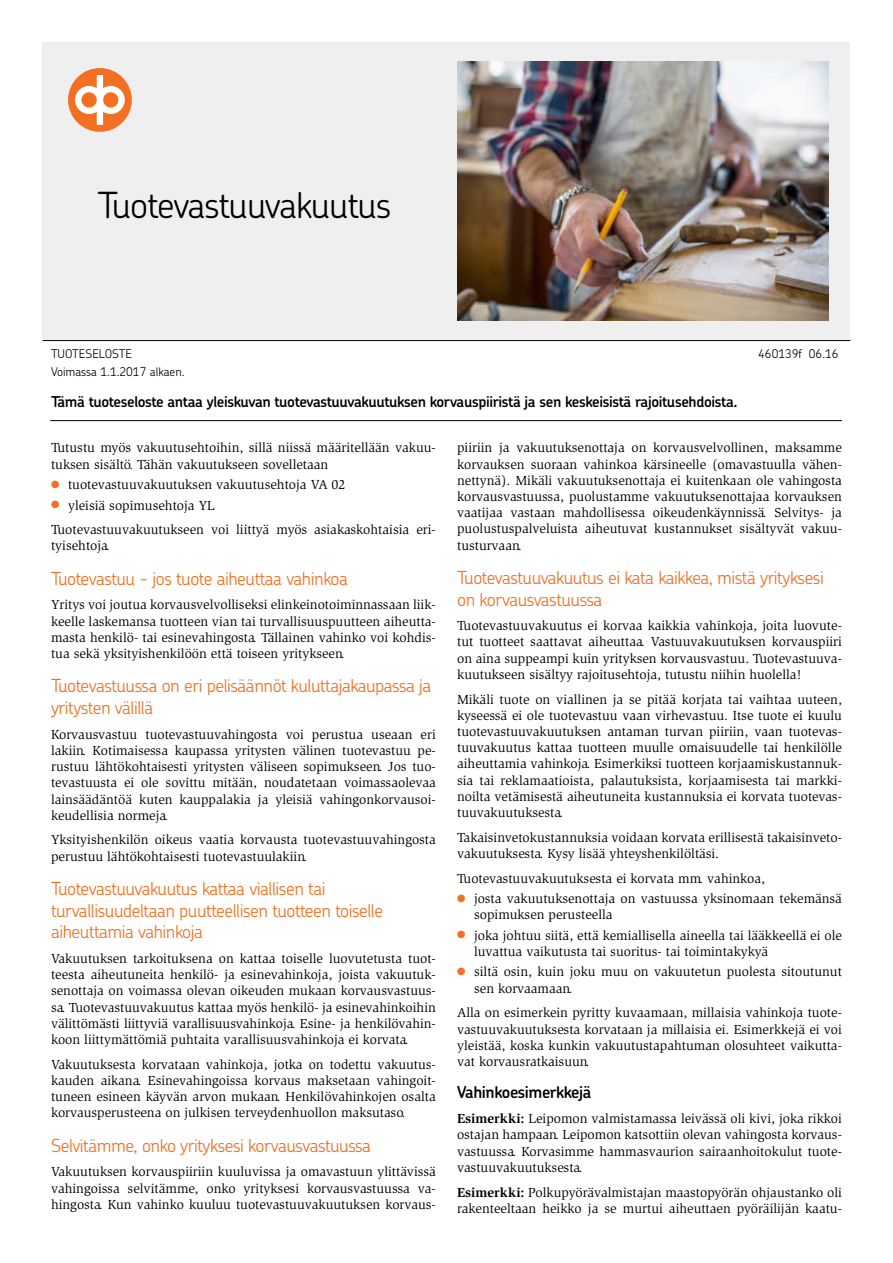
<style>
.page{position:relative;width:893px;height:1263px;background:#fff}
.page>*{position:absolute;margin:0;border:0;box-sizing:border-box;transform-origin:0 0}
.t1{font:300 36px "Chevin Std";letter-spacing:-.03em;color:#000}
.t2{font:300 18px/21.6px "Chevin Std";letter-spacing:-.025em;color:#f36f21}
.t3{font:600 16.5px "Chevin Std";letter-spacing:-.025em;color:#000}
.t4{font:600 15px "Chevin Std";letter-spacing:-.025em;color:#000}
.t5{font:13.5px/16.2px "Slimbach Std";color:#000;text-align:justify}
.t6{font:300 12px "Chevin Std";color:#000}
.s1{color:#f36f21}
.s2{font-weight:700}
</style>
<div class="page">
<div style="left:43px;top:43px;width:807px;height:297px;background:#efeff0"></div>
<hr style="left:43px;top:340px;width:807px;height:1px;background:#000">
<div style="left:68px;top:68px;width:64px;height:64px;background:#f36f21;border-radius:50%"></div>
<svg style="left:75px;top:75px;width:50px;height:50px"></svg>
<hr style="left:50px;top:420px;width:792px;height:1px;background:#000">
<img style="left:457px;top:62px;width:372px;height:259px">
<h1 class="t1" style="left:98px;top:181px;width:295px">Tuotevastuuvakuutus</h1>
<p class="t6" style="left:51px;top:345px;width:82px">TUOTESELOSTE</p>
<p class="t6" style="left:758px;top:345px;width:82px">460139f 06.16</p>
<p class="t6" style="left:51px;top:364px;width:135px">Voimassa 1.1.2017 alkaen.</p>
<p class="t4" style="left:51px;top:392px;width:688px">Tämä tuoteseloste antaa yleiskuvan tuotevastuuvakuutuksen korvauspiiristä ja sen keskeisistä rajoitusehdoista.</p>
<p class="t5" style="left:51px;top:440px;width:386px">Tutustu myös vakuutusehtoihin, sillä niissä määritellään vakuu&shy;tuksen sisältö. Tähän vakuutukseen sovelletaan</p>
<p class="t5" style="left:51px;top:476px;width:296px"><span class="s1">●</span> tuotevastuuvakuutuksen vakuutusehtoja VA 02</p>
<p class="t5" style="left:51px;top:493px;width:386px;line-height:24.8px"><span class="s1">●</span> yleisiä sopimusehtoja YL<br>Tuotevastuuvakuutukseen voi liittyä myös asiakaskohtaisia eri-</p>
<p class="t5" style="left:51px;top:538px;width:60px">tyisehtoja.</p>
<h2 class="t2" style="left:51px;top:567px;width:298px">Tuotevastuu - jos tuote aiheuttaa vahinkoa</h2>
<p class="t5" style="left:51px;top:597px;width:386px">Yritys voi joutua korvausvelvolliseksi elinkeinotoiminnassaan liik&shy;keelle laskemansa tuotteen vian tai turvallisuuspuutteen aiheutta&shy;masta henkilö- tai esinevahingosta. Tällainen vahinko voi kohdis&shy;tua sekä yksityishenkilöön että toiseen yritykseen.</p>
<h2 class="t2" style="left:51px;top:675px;width:382px">Tuotevastuussa on eri pelisäännöt kuluttajakaupassa ja yritysten välillä</h2>
<p class="t5" style="left:51px;top:726px;width:386px">Korvausvastuu tuotevastuuvahingosta voi perustua useaan eri lakiin. Kotimaisessa kaupassa yritysten välinen tuotevastuu pe&shy;rustuu lähtökohtaisesti yritysten väliseen sopimukseen. Jos tuo&shy;tevastuusta ei ole sovittu mitään, noudatetaan voimassaolevaa lainsäädäntöä kuten kauppalakia ja yleisiä vahingonkorvausoi&shy;keudellisia normeja.</p>
<p class="t5" style="left:51px;top:832px;width:386px">Yksityishenkilön oikeus vaatia korvausta tuotevastuuvahingosta perustuu lähtökohtaisesti tuotevastuulakiin.</p>
<h2 class="t2" style="left:51px;top:877px;width:334px">Tuotevastuuvakuutus kattaa viallisen tai turvallisuudeltaan puutteellisen tuotteen toiselle aiheuttamia vahinkoja</h2>
<p class="t5" style="left:51px;top:950px;width:386px">Vakuutuksen tarkoituksena on kattaa toiselle luovutetusta tuot&shy;teesta aiheutuneita henkilö- ja esinevahinkoja, joista vakuutuk&shy;senottaja on voimassa olevan oikeuden mukaan korvausvastuus&shy;sa. Tuotevastuuvakuutus kattaa myös henkilö- ja esinevahinkoihin välittömästi liittyviä varallisuusvahinkoja. Esine- ja henkilövahin&shy;koon liittymättömiä puhtaita varallisuusvahinkoja ei korvata.</p>
<p class="t5" style="left:51px;top:1056px;width:386px">Vakuutuksesta korvataan vahinkoja, jotka on todettu vakuutus&shy;kauden aikana. Esinevahingoissa korvaus maksetaan vahingoit&shy;tuneen esineen käyvän arvon mukaan. Henkilövahinkojen osalta korvausperusteena on julkisen terveydenhuollon maksutaso.</p>
<h2 class="t2" style="left:51px;top:1134px;width:322px">Selvitämme, onko yrityksesi korvausvastuussa</h2>
<p class="t5" style="left:51px;top:1164px;width:386px">Vakuutuksen korvauspiiriin kuuluvissa ja omavastuun ylittävissä vahingoissa selvitämme, onko yrityksesi korvausvastuussa va&shy;hingosta. Kun vahinko kuuluu tuotevastuuvakuutuksen korvaus-</p>
<p class="t5" style="left:457px;top:440px;width:386px">piiriin ja vakuutuksenottaja on korvausvelvollinen, maksamme korvauksen suoraan vahinkoa kärsineelle (omavastuulla vähen&shy;nettynä). Mikäli vakuutuksenottaja ei kuitenkaan ole vahingosta korvausvastuussa, puolustamme vakuutuksenottajaa korvauksen vaatijaa vastaan mahdollisessa oikeudenkäynnissä. Selvitys- ja puolustuspalveluista aiheutuvat kustannukset sisältyvät vakuu&shy;tusturvaan.</p>
<h2 class="t2" style="left:457px;top:566px;width:368px">Tuotevastuuvakuutus ei kata kaikkea, mistä yrityksesi on korvausvastuussa</h2>
<p class="t5" style="left:457px;top:618px;width:386px">Tuotevastuuvakuutus ei korvaa kaikkia vahinkoja, joita luovute&shy;tut tuotteet saattavat aiheuttaa. Vastuuvakuutuksen korvauspiiri on aina suppeampi kuin yrityksen korvausvastuu. Tuotevastuuva&shy;kuutukseen sisältyy rajoitusehtoja, tutustu niihin huolella!</p>
<p class="t5" style="left:457px;top:691px;width:386px">Mikäli tuote on viallinen ja se pitää korjata tai vaihtaa uuteen, kyseessä ei ole tuotevastuu vaan virhevastuu. Itse tuote ei kuulu tuotevastuuvakuutuksen antaman turvan piiriin, vaan tuotevas&shy;tuuvakuutus kattaa tuotteen muulle omaisuudelle tai henkilölle aiheuttamia vahinkoja. Esimerkiksi tuotteen korjaamiskustannuk&shy;sia tai reklamaatioista, palautuksista, korjaamisesta tai markki&shy;noilta vetämisestä aiheutuneita kustannuksia ei korvata tuotevas&shy;tuuvakuutuksesta.</p>
<p class="t5" style="left:457px;top:829px;width:386px">Takaisinvetokustannuksia voidaan korvata erillisestä takaisinveto&shy;vakuutuksesta. Kysy lisää yhteyshenkilöltäsi.</p>
<p class="t5" style="left:457px;top:870px;width:310px">Tuotevastuuvakuutuksesta ei korvata mm. vahinkoa,</p>
<p class="t5" style="left:474px;top:890px;width:369px;text-indent:-17px"><span class="s1">●</span> josta vakuutuksenottaja on vastuussa yksinomaan tekemänsä sopimuksen perusteella</p>
<p class="t5" style="left:474px;top:927px;width:369px;text-indent:-17px"><span class="s1">●</span> joka johtuu siitä, että kemiallisella aineella tai lääkkeellä ei ole luvattua vaikutusta tai suoritus- tai toimintakykyä</p>
<p class="t5" style="left:474px;top:964px;width:369px;text-indent:-17px"><span class="s1">●</span> siltä osin, kuin joku muu on vakuutetun puolesta sitoutunut sen korvaamaan.</p>
<p class="t5" style="left:457px;top:1005px;width:386px">Alla on esimerkein pyritty kuvaamaan, millaisia vahinkoja tuote&shy;vastuuvakuutuksesta korvataan ja millaisia ei. Esimerkkejä ei voi yleistää, koska kunkin vakuutustapahtuman olosuhteet vaikutta&shy;vat korvausratkaisuun.</p>
<p class="t3" style="left:457px;top:1081px;width:136px">Vahinkoesimerkkejä</p>
<p class="t5" style="left:457px;top:1111px;width:386px"><span class="s2">Esimerkki:</span> Leipomon valmistamassa leivässä oli kivi, joka rikkoi ostajan hampaan. Leipomon katsottiin olevan vahingosta korvaus&shy;vastuussa. Korvasimme hammasvaurion sairaanhoitokulut tuote&shy;vastuuvakuutuksesta.</p>
<p class="t5" style="left:457px;top:1184px;width:386px"><span class="s2">Esimerkki:</span> Polkupyörävalmistajan maastopyörän ohjaustanko oli rakenteeltaan heikko ja se murtui aiheuttaen pyöräilijän kaatu-</p>
</div>
